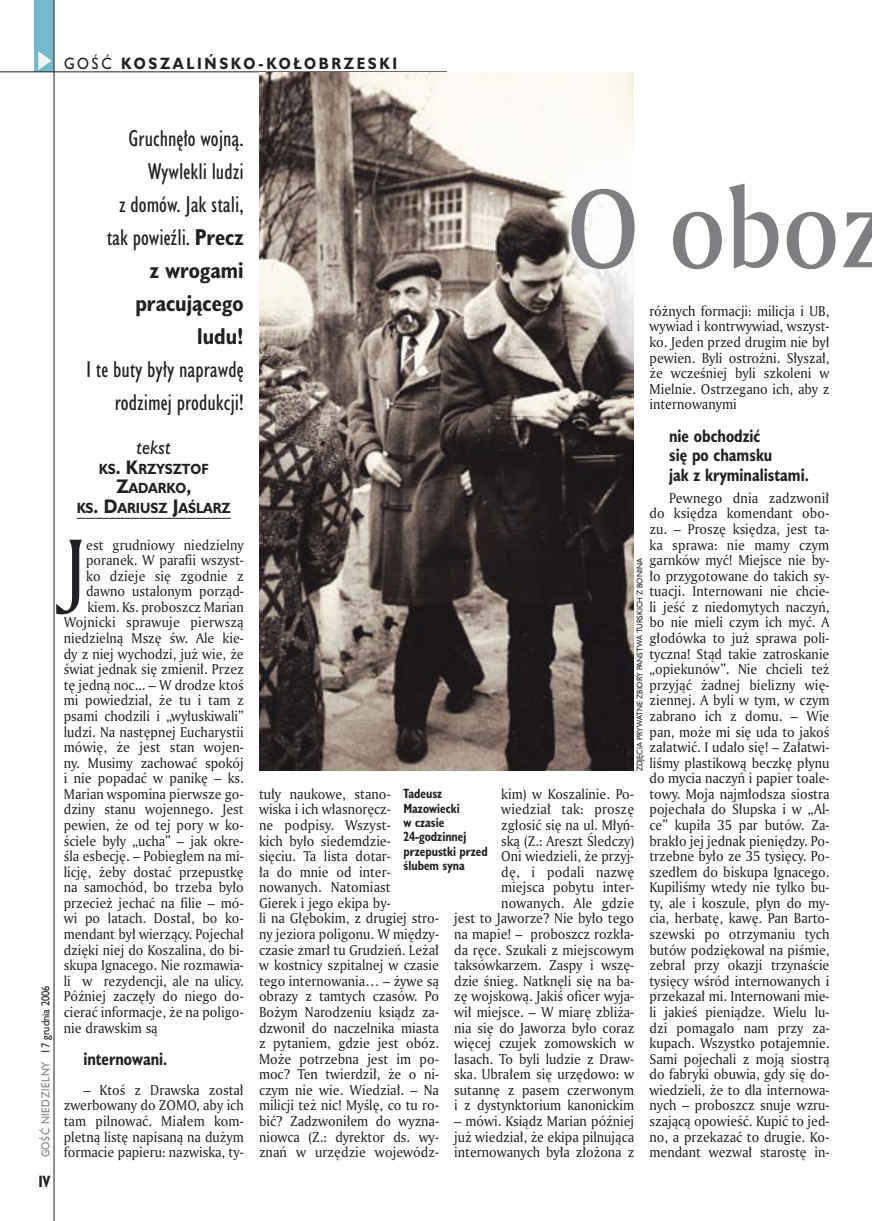
<style>
.page{position:relative;width:872px;height:1221px;background:#fff}
.page>*{position:absolute;margin:0;border:0;box-sizing:border-box;transform-origin:0 0}
._05_tytyl_AmMd_72_pt{font:108px "Amerigo Md PL";color:#7f7f83;scale:.9 1}
._02_body_z_incjalem_4{font:79.05px "Amerigo PL";color:#212125;scale:.94 1}
._06-1_lead_prawy_HuCn_14_pt{font:21px/33px "Humanst 521 Cn PL";color:#212125;text-align:right}
._12_autor_HuBd{font:italic 18px "Humanst 521 PL";color:#212125;scale:.9 1}
._04_srodtytul_HuCB_11_pt{font:700 16.5px/19.5px "Humanst 521 Cn PL";color:#212125;scale:.94 1}
._15a_temat_lewo{font:700 15px "Humanst 521 PL";letter-spacing:.2em;color:#212125;scale:.9 1}
._16_pagina_lewa{font:700 15px "Humanst 521 Cn PL";color:#212125;scale:.94 1}
._01_body_tekst{font:13.8px/15.6px "Amerigo PL";color:#212125;text-align:justify;scale:.94 1}
._02_body_z_incjalem_4-2{font:13.8px "Amerigo PL";color:#212125;scale:.94 1}
._12_autor_HuBd-2{font:700 13.5px/19.5px "Humanst 521 PL";color:#212125;text-align:center;scale:.9 1}
._09_podpis_zdjecia_HuCnB{font:700 12.3px/14.4px "Humanst 521 Cn PL";color:#212125;scale:.94 1}
._18a_data_lewa_GOSC{font:10.5px "Humanst 521 PL";letter-spacing:.05em;color:#7f7f83;scale:.9 1}
._18_data_lewa{font:10.5px "Humanst 521 PL";color:#212125;scale:.9 1}
._09a_autor_zdjecia_Hu_5_pt{font:7.5px "Humanst 521 PL";color:#212125;scale:.94 1}
.s1{font-weight:400}
.s2{font-weight:700}
.s3{font-size:18px}
</style>
<div class="page">
<div style="left:35px;top:0;width:19px;height:72px;background:#75baca"></div>
<svg style="left:38px;top:51px;width:14px;height:19px"></svg>
<hr style="left:54px;top:0;width:1px;height:1220px;background:#212125">
<hr style="left:0;top:72px;width:447px;height:1px;background:#212125">
<hr style="left:77px;top:518px;width:154px;height:1px;background:#212125">
<img style="left:259px;top:72px;width:375px;height:698px">
<p class="_15a_temat_lewo" style="left:64px;top:53px;width:372px"><span class="s1">GOŚĆ</span> KOSZALIŃSKO-KOŁOBRZESKI</p>
<p class="_06-1_lead_prawy_HuCn_14_pt" style="left:86px;top:121px;width:159px">Gruchnęło wojną.<br>Wywlekli ludzi<br>z domów. Jak stali,<br>tak powieźli. <span class="s2">Precz<br>z wrogami pracującego ludu!<br></span>I te buty były naprawdę rodzimej produkcji!</p>
<p class="_12_autor_HuBd" style="left:137px;top:435px;width:40px">tekst</p>
<p class="_12_autor_HuBd-2" style="left:77px;top:458px;width:173px">KS<span class="s3">. K</span>RZYSZTOF<br><span class="s3">Z</span>ADARKO<span class="s3">,<br></span>KS<span class="s3">. D</span>ARIUSZ <span class="s3">J</span>AŚLARZ</p>
<p class="_02_body_z_incjalem_4" style="left:64px;top:515px;width:25px">J</p>
<p class="_02_body_z_incjalem_4-2" style="left:86px;top:535px;width:169px">est grudniowy niedzielny</p>
<p class="_02_body_z_incjalem_4-2" style="left:86px;top:551px;width:169px">poranek. W parafii wszyst-</p>
<p class="_02_body_z_incjalem_4-2" style="left:86px;top:566px;width:169px">ko dzieje się zgodnie z</p>
<p class="_02_body_z_incjalem_4-2" style="left:86px;top:582px;width:169px">dawno ustalonym porząd-</p>
<p class="_02_body_z_incjalem_4-2" style="left:87px;top:597px;width:168px">kiem. Ks. proboszcz Marian</p>
<p class="_02_body_z_incjalem_4-2" style="left:64px;top:613px;width:193px">Wojnicki sprawuje pierwszą</p>
<p class="_02_body_z_incjalem_4-2" style="left:64px;top:629px;width:193px">niedzielną Mszę św. Ale kie-</p>
<p class="_02_body_z_incjalem_4-2" style="left:64px;top:644px;width:193px">dy z niej wychodzi, już wie, że</p>
<p class="_02_body_z_incjalem_4-2" style="left:64px;top:660px;width:193px">świat jednak się zmienił. Przez</p>
<p class="_02_body_z_incjalem_4-2" style="left:64px;top:675px;width:193px">tę jedną noc... – W drodze ktoś</p>
<p class="_02_body_z_incjalem_4-2" style="left:64px;top:691px;width:193px">mi powiedział, że tu i tam z</p>
<p class="_02_body_z_incjalem_4-2" style="left:64px;top:706px;width:193px">psami chodzili i „wyłuskiwali”</p>
<p class="_02_body_z_incjalem_4-2" style="left:64px;top:722px;width:193px">ludzi. Na następnej Eucharystii</p>
<p class="_02_body_z_incjalem_4-2" style="left:64px;top:738px;width:193px">mówię, że jest stan wojen-</p>
<p class="_02_body_z_incjalem_4-2" style="left:64px;top:753px;width:193px">ny. Musimy zachować spokój</p>
<p class="_02_body_z_incjalem_4-2" style="left:64px;top:769px;width:193px">i nie popadać w panikę – ks.</p>
<p class="_02_body_z_incjalem_4-2" style="left:64px;top:784px;width:193px">Marian wspomina pierwsze go-</p>
<p class="_02_body_z_incjalem_4-2" style="left:64px;top:800px;width:193px">dziny stanu wojennego. Jest</p>
<p class="_02_body_z_incjalem_4-2" style="left:64px;top:815px;width:193px">pewien, że od tej pory w ko-</p>
<p class="_02_body_z_incjalem_4-2" style="left:64px;top:831px;width:193px">ściele były „ucha” – jak okre-</p>
<p class="_02_body_z_incjalem_4-2" style="left:64px;top:847px;width:193px">śla esbecję. – Pobiegłem na mi-</p>
<p class="_02_body_z_incjalem_4-2" style="left:64px;top:862px;width:193px">licję, żeby dostać przepustkę</p>
<p class="_02_body_z_incjalem_4-2" style="left:64px;top:878px;width:193px">na samochód, bo trzeba było</p>
<p class="_02_body_z_incjalem_4-2" style="left:64px;top:893px;width:193px">przecież jechać na filie – mó-</p>
<p class="_02_body_z_incjalem_4-2" style="left:64px;top:909px;width:193px">wi po latach. Dostał, bo ko-</p>
<p class="_02_body_z_incjalem_4-2" style="left:64px;top:924px;width:193px">mendant był wierzący. Pojechał</p>
<p class="_02_body_z_incjalem_4-2" style="left:64px;top:940px;width:193px">dzięki niej do Koszalina, do bi-</p>
<p class="_02_body_z_incjalem_4-2" style="left:64px;top:955px;width:193px">skupa Ignacego. Nie rozmawia-</p>
<p class="_02_body_z_incjalem_4-2" style="left:64px;top:971px;width:193px">li w rezydencji, ale na ulicy.</p>
<p class="_02_body_z_incjalem_4-2" style="left:64px;top:987px;width:193px">Później zaczęły do niego do-</p>
<p class="_02_body_z_incjalem_4-2" style="left:64px;top:1002px;width:193px">cierać informacje, że na poligo-</p>
<p class="_02_body_z_incjalem_4-2" style="left:64px;top:1018px;width:101px">nie drawskim są</p>
<p class="_04_srodtytul_HuCB_11_pt" style="left:83px;top:1048px;width:91px">internowani.</p>
<p class="_01_body_tekst" style="left:64px;top:1081px;width:193px;text-indent:20px">– Ktoś z Drawska został zwerbowany do ZOMO, aby ich tam pilnować. Miałem kom&shy;pletną listę napisaną na dużym formacie papieru: nazwiska, ty-</p>
<p class="_18_data_lewa" style="left:38px;top:1053px;width:77px;rotate:-90deg">17 grudnia 2006</p>
<p class="_18a_data_lewa_GOSC" style="left:38px;top:1157px;width:108px;rotate:-90deg">GOŚĆ NIEDZIELNY</p>
<p class="_16_pagina_lewa" style="left:38px;top:1170px;width:14px">IV</p>
<p class="_05_tytyl_AmMd_72_pt" style="left:567px;top:156px;width:359px">O oboz</p>
<p class="_01_body_tekst" style="left:649px;top:303px;width:193px">różnych formacji: milicja i UB, wywiad i kontrwywiad, wszyst&shy;ko. Jeden przed drugim nie był pewien. Byli ostrożni. Słyszał, że wcześniej byli szkoleni w Mielnie. Ostrzegano ich, aby z internowanymi</p>
<p class="_04_srodtytul_HuCB_11_pt" style="left:669px;top:425px;width:150px">nie obchodzić<br>się po chamsku<br>jak z kryminalistami.</p>
<p class="_01_body_tekst" style="left:649px;top:489px;width:193px;text-indent:20px">Pewnego dnia zadzwonił do księdza komendant obo&shy;zu. – Proszę księdza, jest ta&shy;ka sprawa: nie mamy czym garnków myć! Miejsce nie by&shy;ło przygotowane do takich sy&shy;tuacji. Internowani nie chcie&shy;li jeść z niedomytych naczyń, bo nie mieli czym ich myć. A głodówka to już sprawa poli&shy;tyczna! Stąd takie zatroskanie „opiekunów”. Nie chcieli też przyjąć żadnej bielizny wię&shy;ziennej. A byli w tym, w czym zabrano ich z domu. – Wie pan, może mi się uda to jakoś załatwić. I udało się! – Załatwi&shy;liśmy plastikową beczkę płynu do mycia naczyń i papier toale&shy;towy. Moja najmłodsza siostra pojechała do Słupska i w „Al&shy;ce” kupiła 35 par butów. Za&shy;brakło jej jednak pieniędzy. Po&shy;trzebne było ze 35 tysięcy. Po&shy;szedłem do biskupa Ignacego.<br>Kupiliśmy wtedy nie tylko bu&shy;ty, ale i koszule, płyn do my&shy;cia, herbatę, kawę. Pan Barto&shy;szewski po otrzymaniu tych butów podziękował na piśmie, zebrał przy okazji trzynaście tysięcy wśród internowanych i przekazał mi. Internowani mie&shy;li jakieś pieniądze. Wielu lu&shy;dzi pomagało nam przy za&shy;kupach. Wszystko potajemnie.<br>Sami pojechali z moją siostrą do fabryki obuwia, gdy się do&shy;wiedzieli, że to dla internowa&shy;nych – proboszcz snuje wzru&shy;szającą opowieść. Kupić to jed&shy;no, a przekazać to drugie. Ko&shy;mendant wezwał starostę in-</p>
<p class="_09a_autor_zdjecia_Hu_5_pt" style="left:634px;top:771px;width:228px;rotate:-90deg">ZDJĘCIA PRYWATNE ZBIORY PAŃSTWA TURSKICH Z BONINA</p>
<p class="_01_body_tekst" style="left:259px;top:785px;width:193px;text-align:left">tuły naukowe, stano-<br>wiska i ich własnoręcz-<br>ne podpisy. Wszyst-<br>kich było siedemdzie-<br>sięciu. Ta lista dotar-<br>ła do mnie od inter&shy;nowanych. Natomiast<br>Gierek i jego ekipa by-<br>li na Głębokim, z drugiej stro&shy;ny jeziora poligonu. W między&shy;czasie zmarł tu Grudzień. Leżał w kostnicy szpitalnej w czasie tego internowania… – żywe są obrazy z tamtych czasów. Po<br>Bożym Narodzeniu ksiądz za&shy;dzwonił do naczelnika miasta z pytaniem, gdzie jest obóz.<br>Może potrzebna jest im po&shy;moc? Ten twierdził, że o ni&shy;czym nie wie. Wiedział. – Na milicji też nic! Myślę, co tu ro&shy;bić? Zadzwoniłem do wyzna&shy;niowca (Z.: dyrektor ds. wy&shy;znań w urzędzie wojewódz-</p>
<p class="_01_body_tekst" style="left:454px;top:785px;width:193px;text-align:right">kim) w Koszalinie. Po&shy;wiedział tak: proszę<br>zgłosić się na ul. Młyń-<br>ską (Z.: Areszt Śledczy)<br>Oni wiedzieli, że przyj-<br>dę, i podali nazwę<br>miejsca pobytu inter&shy;nowanych. Ale gdzie<br>jest to Jaworze? Nie było tego na mapie! – proboszcz rozkła&shy;da ręce. Szukali z miejscowym taksówkarzem. Zaspy i wszę&shy;dzie śnieg. Natknęli się na ba&shy;zę wojskową. Jakiś oficer wyja&shy;wił miejsce. – W miarę zbliża&shy;nia się do Jaworza było coraz więcej czujek zomowskich w lasach. To byli ludzie z Draw&shy;ska. Ubrałem się urzędowo: w sutannę z pasem czerwonym i z dystynktorium kanonickim</p>
<p class="_09_podpis_zdjecia_HuCnB" style="left:403px;top:786px;width:91px">Tadeusz<br>Mazowiecki<br>w czasie<br>24-godzinnej przepustki przed ślubem syna</p>
<p class="_01_body_tekst" style="left:454px;top:1112px;width:193px">– mówi. Ksiądz Marian później już wiedział, że ekipa pilnująca internowanych była złożona z</p>
</div>
